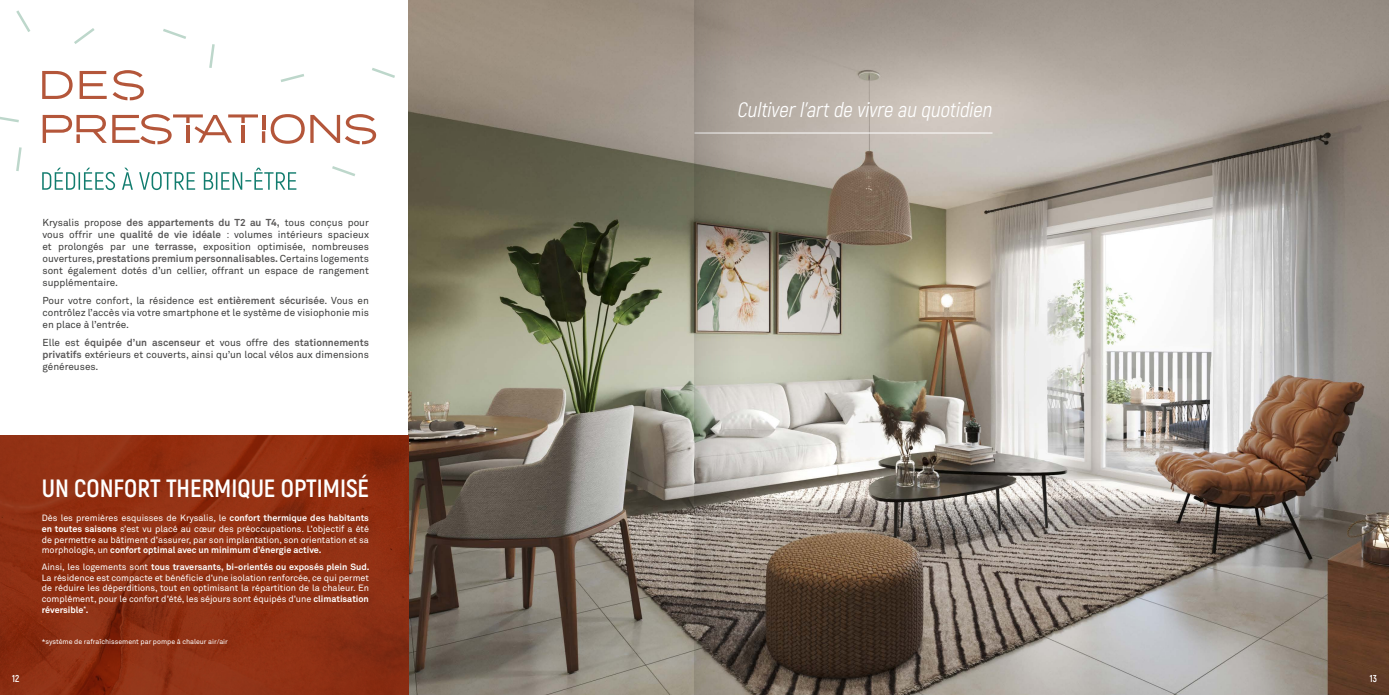
<style>
.page{position:relative;width:1389px;height:695px;background:#fff}
.page>*{position:absolute;margin:0;border:0;box-sizing:border-box;transform-origin:0 0}
.t1{font:700 25px "Akrobat";color:#fff}
.t2{font:italic 20.8px "Akrobat";color:#fff}
.t3{font:10px/12px "Akkurat Pro";color:#3c3c3b;text-align:justify}
.t4{font:700 10px "Akrobat";color:#fff}
.t5{font:9px/10.8px "Akkurat Pro";color:#fff;text-align:justify}
.t6{font:7px "Akkurat Pro";color:#fff}
.s1{font-weight:700;color:#5c5a5a}
.s2{color:#5c5a5a}
.s3{font-weight:700}
</style>
<div class="page">
<img style="left:408px;top:0;width:981px;height:694px">
<svg style="left:0;top:435px;width:408px;height:259px;background:#8e2e11"></svg>
<svg style="left:42px;top:168px;width:254px;height:22px"></svg>
<svg style="left:163px;top:29px;width:23px;height:10px"></svg>
<svg style="left:332px;top:166px;width:23px;height:10px"></svg>
<svg style="left:74px;top:28px;width:21px;height:16px"></svg>
<svg style="left:209px;top:44px;width:6px;height:24px"></svg>
<svg style="left:372px;top:68px;width:23px;height:10px"></svg>
<svg style="left:280px;top:74px;width:24px;height:8px"></svg>
<svg style="left:0;top:117px;width:19px;height:6px"></svg>
<svg style="left:16px;top:147px;width:6px;height:24px"></svg>
<hr style="left:694px;top:132px;width:299px;height:1px;background:#fff">
<svg style="left:16px;top:10px;width:15px;height:22px"></svg>
<svg style="left:43px;top:114px;width:333px;height:30px"></svg>
<svg style="left:42px;top:71px;width:65px;height:28px"></svg>
<svg style="left:113px;top:70px;width:31px;height:30px"></svg>
<svg style="left:694px;top:0;width:46px;height:694px;background:#969085"></svg>
<p class="t3" style="left:43px;top:217px;width:328px">Krysalis propose <span class="s1">des appartements du T2 au T4,</span> tous conçus pour vous offrir une <span class="s1">qualité de vie idéale</span> <span class="s2">:</span> volumes intérieurs spacieux et prolongés par une <span class="s1">terrasse,</span> exposition optimisée, nombreuses ouvertures, <span class="s1">prestations premium personnalisables.</span> Certains logements sont également dotés d’un cellier, offrant un espace de rangement supplémentaire.</p>
<p class="t3" style="left:43px;top:295px;width:328px">Pour votre confort, la résidence est <span class="s1">entièrement sécurisée</span>. Vous en contrôlez l’accès via votre smartphone et le système de visiophonie mis en place à l’entrée.</p>
<p class="t3" style="left:43px;top:336px;width:328px">Elle est <span class="s1">équipée d’un ascenseur</span> et vous offre des <span class="s1">stationnements privatifs</span> extérieurs et couverts, ainsi qu’un local vélos aux dimensions généreuses.</p>
<h1 class="t1" style="left:42px;top:472px;width:329px">UN CONFORT THERMIQUE OPTIMISÉ</h1>
<p class="t5" style="left:42px;top:512px;width:329px">Dès les premières esquisses de Krysalis, le <span class="s3">confort thermique des habitants en toutes saisons</span> s’est vu placé au cœur des préoccupations. L’objectif a été de permettre au bâtiment d’assurer, par son implantation, son orientation et sa morphologie, un <span class="s3">confort optimal avec un minimum d’énergie active.</span></p>
<p class="t5" style="left:42px;top:561px;width:329px">Ainsi, les logements sont <span class="s3">tous traversants, bi-orientés ou exposés plein Sud.<br></span>La résidence est compacte et bénéficie d’une isolation renforcée, ce qui permet de réduire les déperditions, tout en optimisant la répartition de la chaleur. En complément, pour le confort d’été, les séjours sont équipés d’une <span class="s3">climatisation réversible</span><sup>*</sup><span class="s3">.</span></p>
<p class="t6" style="left:42px;top:637px;width:188px">*système de rafraîchissement par pompe à chaleur air/air</p>
<h2 class="t2" style="left:737px;top:97px;width:261px">Cultiverl’artde vivre au quotidien</h2>
<p class="t4" style="left:12px;top:672px;width:9px">12</p>
<p class="t4" style="left:1370px;top:672px;width:9px">13</p>
</div>
